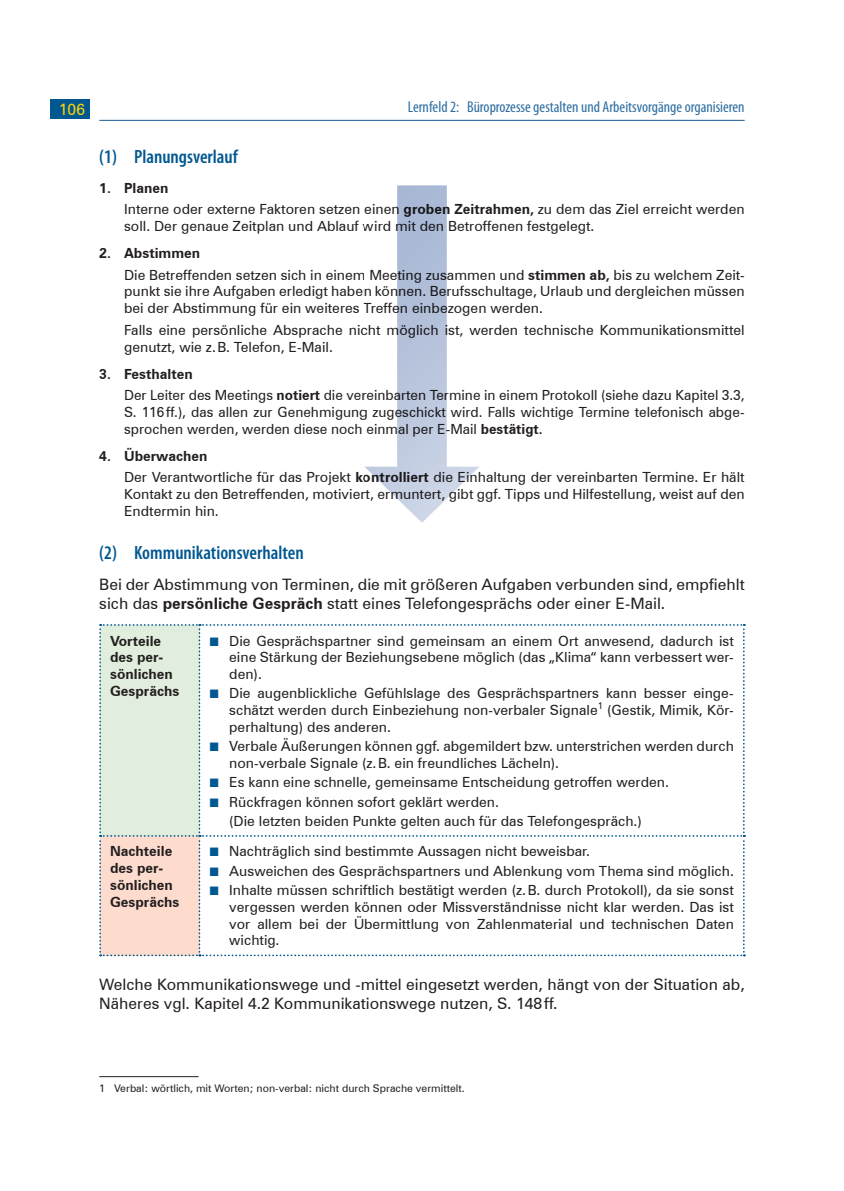
<style>
.page{position:relative;width:844px;height:1191px;background:#fff}
.page>*{position:absolute;margin:0;border:0;box-sizing:border-box;transform-origin:0 0}
.t1{font:600 condensed 19.25px "Myriad Pro";color:#015891}
.Fließtext{font:15.75px/18.9px "Zurich BT";color:#231f20}
.Kolumnentitel_links{font:condensed 15.75px "Myriad Pro";color:#2d6da1}
.Seitenzahl{font:15.75px "Zurich BT";color:#fed304}
.Fließtext-2{font:14px/16.8px "Zurich BT";color:#231f20;text-align:justify}
.Tabelle{font:700 14px/16.8px "Zurich BT";color:#231f20}
.Tabelle-Viereck-Tabe{font:14px "Zurich BT";color:#231f20}
.Fließtext-3{font:700 14px "Zurich BT";color:#231f20}
.t2{font:10.5px "Zurich BT";color:#231f20}
.s1{font-weight:700}
.s2{font-family:"Uni Math";font-size:12.25px;color:#015891}
</style>
<div class="page">
<hr style="left:99px;top:120px;width:645px;height:1px;background:#1a5a92">
<div style="left:50px;top:99px;width:39px;height:20px;background:#015891"></div>
<svg style="left:99px;top:624px;width:645px;height:332px"></svg>
<hr style="left:99px;top:1076px;width:99px;height:1px;background:#231f20">
<svg style="left:365px;top:185px;width:114px;height:338px"></svg>
<p class="Seitenzahl" style="left:59px;top:100px;width:28px">106</p>
<p class="Kolumnentitel_links" style="left:408px;top:99px;width:338px">Lernfeld 2: Büroprozesse gestalten und Arbeitsvorgänge organisieren</p>
<p class="t1" style="left:99px;top:146px;width:140px">(1) Planungsverlauf</p>
<p class="Fließtext-3" style="left:99px;top:179px;width:71px">1. Planen</p>
<p class="Fließtext-2" style="left:124px;top:201px;width:622px">Interne oder externe Faktoren setzen einen <span class="s1">groben Zeitrahmen,</span> zu dem das Ziel erreicht werden soll. Der genaue Zeitplan und Ablauf wird mit den Betroffenen festgelegt.</p>
<p class="Fließtext-3" style="left:99px;top:244px;width:102px">2. Abstimmen</p>
<p class="Fließtext-2" style="left:124px;top:266px;width:622px">Die Betreffenden setzen sich in einem Meeting zusammen und <span class="s1">stimmen ab,</span> bis zu welchem Zeit&shy;punkt sie ihre Aufgaben erledigt haben können. Berufsschultage, Urlaub und dergleichen müssen bei der Abstimmung für ein weiteres Treffen einbezogen werden.</p>
<p class="Fließtext-2" style="left:124px;top:321px;width:622px">Falls eine persönliche Absprache nicht möglich ist, werden technische Kommunikationsmittel genutzt, wie z.B. Telefon, E-Mail.</p>
<p class="Fließtext-3" style="left:99px;top:365px;width:95px">3. Festhalten</p>
<p class="Fließtext-2" style="left:124px;top:387px;width:622px">Der Leiter des Meetings <span class="s1">notiert</span> die vereinbarten Termine in einem Protokoll (siehe dazu Kapitel 3.3, S. 116ff.), das allen zur Genehmigung zugeschickt wird. Falls wichtige Termine telefonisch abge&shy;sprochen werden, werden diese noch einmal per E-Mail <span class="s1">bestätigt.</span></p>
<p class="Fließtext-3" style="left:99px;top:447px;width:110px">4. Überwachen</p>
<p class="Fließtext-2" style="left:124px;top:469px;width:622px">Der Verantwortliche für das Projekt <span class="s1">kontrolliert</span> die Einhaltung der vereinbarten Termine. Er hält Kontakt zu den Betreffenden, motiviert, ermuntert, gibt ggf. Tipps und Hilfestellung, weist auf den Endtermin hin.</p>
<p class="t1" style="left:99px;top:542px;width:206px">(2) Kommunikationsverhalten</p>
<p class="Fließtext" style="left:99px;top:575px;width:646px">Bei der Abstimmung von Terminen, die mit größeren Aufgaben verbunden sind, empfiehlt sich das <span class="s1">persönliche Gespräch</span> statt eines Telefongesprächs oder einer E-Mail.</p>
<p class="Tabelle" style="left:110px;top:632px;width:71px">Vorteile des per&shy;sönlichen<br>Gesprächs</p>
<p class="Fließtext-2" style="left:229px;top:632px;width:506px;text-indent:-20px"><span class="s2">■</span> Die Gesprächspartner sind gemeinsam an einem Ort anwesend, dadurch ist eine Stärkung der Beziehungsebene möglich (das „Klima“ kann verbessert wer&shy;den).</p>
<p class="Fließtext-2" style="left:229px;top:685px;width:506px;text-indent:-20px"><span class="s2">■</span> Die augenblickliche Gefühlslage des Gesprächspartners kann besser einge&shy;schätzt werden durch Einbeziehung non-verbaler Signale<sup>1</sup> (Gestik, Mimik, Kör&shy;perhaltung) des anderen.</p>
<p class="Fließtext-2" style="left:229px;top:738px;width:506px;text-indent:-20px"><span class="s2">■</span> Verbale Äußerungen können ggf. abgemildert bzw. unterstrichen werden durch non-verbale Signale (z.B. ein freundliches Lächeln).</p>
<p class="Fließtext-2" style="left:209px;top:774px;width:461px"><span class="s2">■</span> Es kann eine schnelle, gemeinsame Entscheidung getroffen werden.</p>
<p class="Fließtext-2" style="left:209px;top:793px;width:291px"><span class="s2">■</span> Rückfragen können sofort geklärt werden.</p>
<p class="Tabelle-Viereck-Tabe" style="left:229px;top:812px;width:414px">(Die letzten beiden Punkte gelten auch für das Telefongespräch.)</p>
<p class="Tabelle" style="left:110px;top:843px;width:71px">Nachteile des per&shy;sönlichen<br>Gesprächs</p>
<p class="Fließtext-2" style="left:209px;top:843px;width:382px"><span class="s2">■</span> Nachträglich sind bestimmte Aussagen nicht beweisbar.</p>
<p class="Fließtext-2" style="left:209px;top:862px;width:526px"><span class="s2">■</span> Ausweichen des Gesprächspartners und Ablenkung vom Thema sind möglich.</p>
<p class="Fließtext-2" style="left:229px;top:881px;width:506px;text-indent:-20px"><span class="s2">■</span> Inhalte müssen schriftlich bestätigt werden (z.B. durch Protokoll), da sie sonst vergessen werden können oder Missverständnisse nicht klar werden. Das ist vor allem bei der Übermittlung von Zahlenmaterial und technischen Daten wichtig.</p>
<p class="Fließtext" style="left:99px;top:975px;width:646px">Welche Kommunikationswege und -mittel eingesetzt werden, hängt von der Situation ab,<br>Näheres vgl. Kapitel 4.2 Kommunikationswege nutzen, S. 148ff.</p>
<p class="t2" style="left:99px;top:1081px;width:367px">1 Verbal: wörtlich, mit Worten; non-verbal: nicht durch Sprache vermittelt.</p>
</div>
